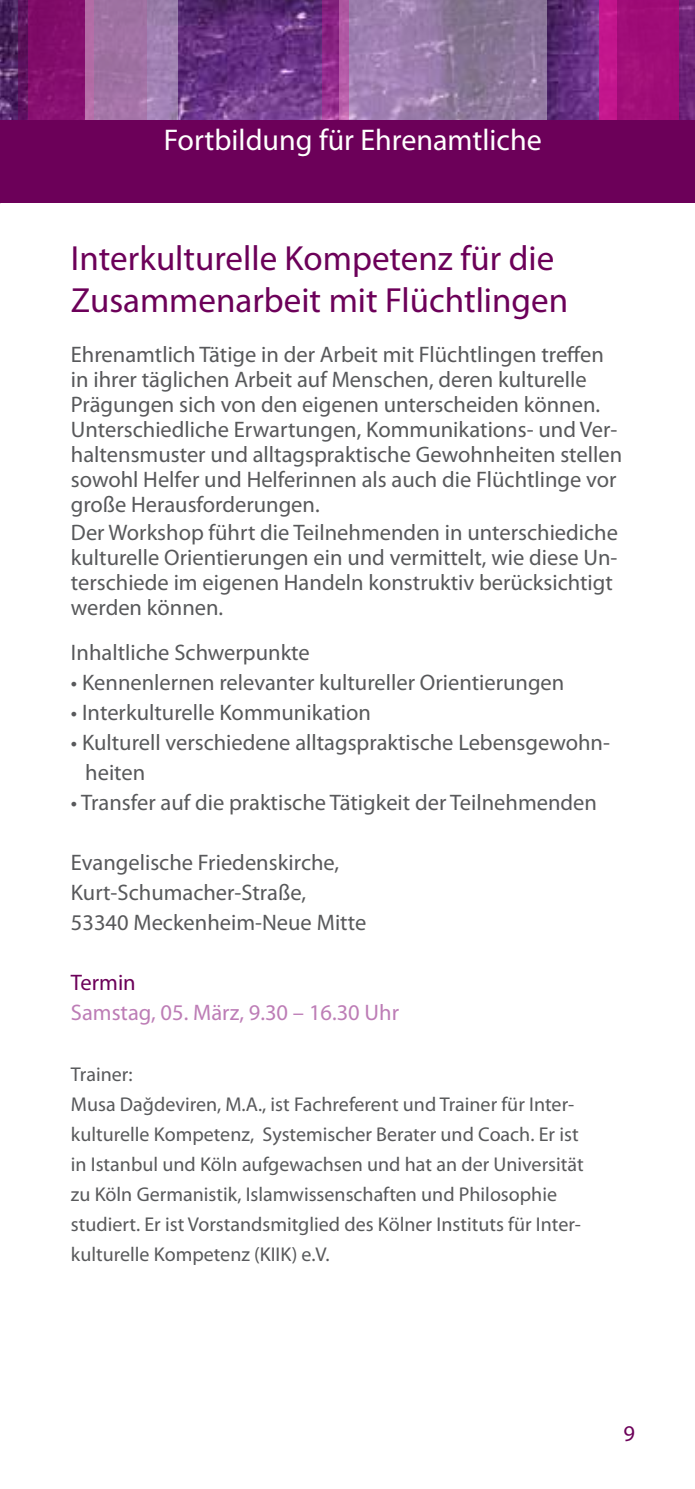
<style>
.page{position:relative;width:695px;height:1489px;background:#fff}
.page>*{position:absolute;margin:0;border:0;box-sizing:border-box;transform-origin:0 0}
.t1{font:35px/42px "Myriad Pro";color:#6c0059}
.t2{font:30px "Myriad Pro";color:#fff}
.t3{font:22.5px/25px "Myriad Pro";color:#58595b}
.t4{font:22.5px "Myriad Pro";color:#bd7db6}
.t5{font:22.5px "Myriad Pro";color:#6c0059}
.t6{font:20px/30px "Myriad Pro";color:#58595b}
</style>
<div class="page">
<img style="left:0;top:0;width:598px;height:120px">
<svg style="left:349px;top:0;width:197px;height:120px;background:#957ca4"></svg>
<svg style="left:18px;top:0;width:67px;height:120px;background:#7e0e6a"></svg>
<div style="left:598px;top:0;width:80px;height:136px;background:#c3168d"></div>
<svg style="left:616px;top:0;width:78px;height:120px;background:#981178"></svg>
<svg style="left:85px;top:0;width:92px;height:120px;background:#a376a9"></svg>
<svg style="left:322px;top:0;width:27px;height:120px;background:#9d3c94"></svg>
<hr style="left:0;top:120px;width:1px;height:83px;background:#6c0059">
<div style="left:1px;top:120px;width:693px;height:83px;background:#6c0059"></div>
<h2 class="t2" style="left:164px;top:121px;width:379px">Fortbildung für Ehrenamtliche</h2>
<h1 class="t1" style="left:71px;top:237px;width:498px">Interkulturelle Kompetenz für die<br>Zusammenarbeit mit Flüchtlingen</h1>
<p class="t3" style="left:71px;top:342px;width:553px">Ehrenamtlich Tätige in der Arbeit mit Flüchtlingen treffen in ihrer täglichen Arbeit auf Menschen, deren kulturelle Prägungen sich von den eigenen unterscheiden können.<br>Unterschiedliche Erwartungen, Kommunikations- und Ver&shy;haltensmuster und alltagspraktische Gewohnheiten stellen sowohl Helfer und Helferinnen als auch die Flüchtlinge vor große Herausforderungen.</p>
<p class="t3" style="left:71px;top:520px;width:548px">Der Workshop führt die Teilnehmenden in unterschiediche kulturelle Orientierungen ein und vermittelt, wie diese Un&shy;terschiede im eigenen Handeln konstruktiv berücksichtigt werden können.</p>
<p class="t3" style="left:71px;top:640px;width:240px">Inhaltliche Schwerpunkte</p>
<p class="t3" style="left:71px;top:670px;width:495px">• Kennenlernen relevanter kultureller Orientierungen</p>
<p class="t3" style="left:71px;top:700px;width:301px">• Interkulturelle Kommunikation</p>
<p class="t3" style="left:85px;top:727px;width:526px;line-height:30px;text-indent:-14px">• Kulturell verschiedene alltagspraktische Lebensgewohn&shy;heiten</p>
<p class="t3" style="left:71px;top:790px;width:527px">• Transfer auf die praktische Tätigkeit der Teilnehmenden</p>
<p class="t3" style="left:71px;top:847px;width:297px;line-height:30px">Evangelische Friedenskirche,<br>Kurt-Schumacher-Straße,<br>53340 Meckenheim-Neue Mitte</p>
<p class="t5" style="left:71px;top:969px;width:66px">Termin</p>
<p class="t4" style="left:71px;top:999px;width:329px">Samstag, 05. März, 9.30 – 16.30 Uhr</p>
<p class="t6" style="left:71px;top:1058px;width:514px">Trainer:<br>Musa Dağdeviren, M.A., ist Fachreferent und Trainer für Inter&shy;kulturelle Kompetenz, Systemischer Berater und Coach. Er ist in Istanbul und Köln aufgewachsen und hat an der Universität zu Köln Germanistik, Islamwissenschaften und Philosophie studiert. Er ist Vorstandsmitglied des Kölner Instituts für Inter&shy;kulturelle Kompetenz (KIIK) e.V.</p>
<p class="t5" style="left:623px;top:1419px;width:13px">9</p>
</div>
